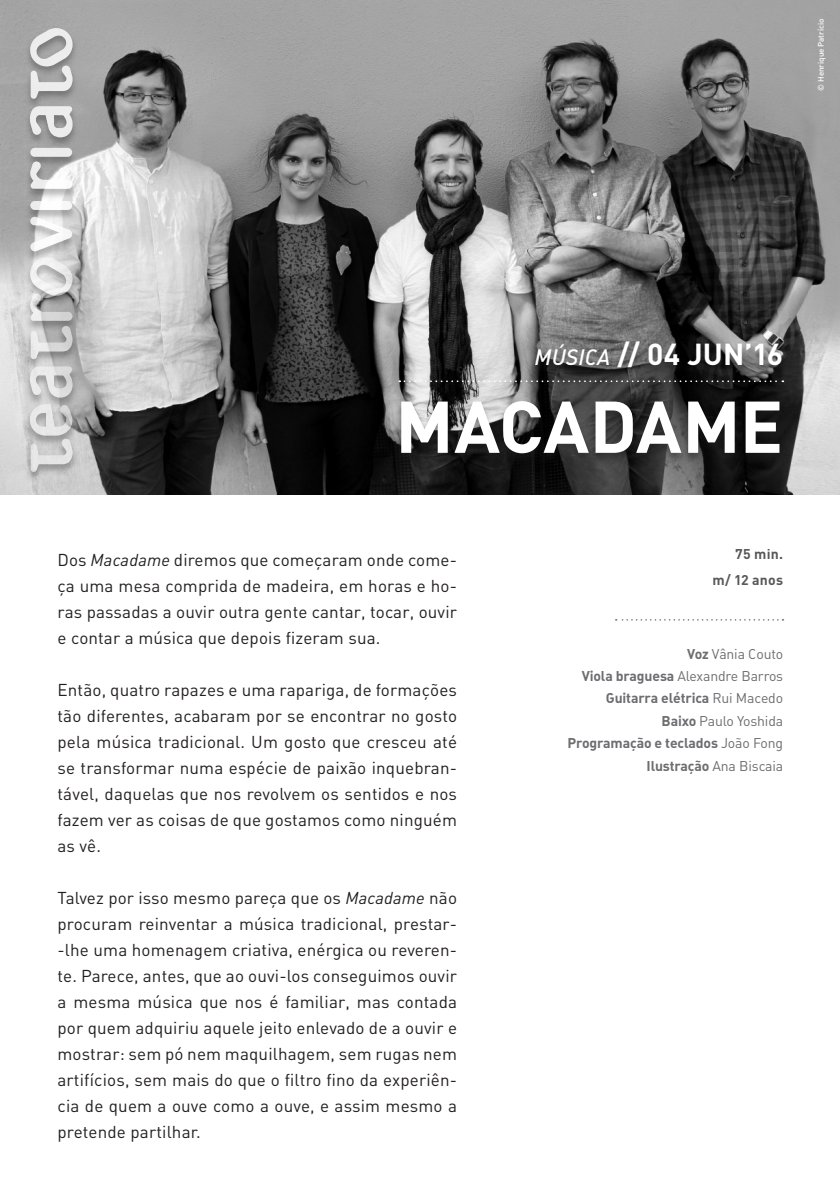
<style>
.page{position:relative;width:840px;height:1191px;background:#fff}
.page>*{position:absolute;margin:0;border:0;box-sizing:border-box;transform-origin:0 0}
.t1{font:700 72px "DIN";letter-spacing:-.005em;color:#fff}
.t2{font:700 30px "DIN";letter-spacing:.005em;color:#fff}
.t3{font:17px/26px "DIN Regular Alternate";letter-spacing:.01em;color:#231f20;text-align:justify}
.t4{font:14px "DIN Bold Alternate";letter-spacing:-.01em;color:#6c6d70}
.t5{font:14px "DIN Regular Alternate";letter-spacing:-.01em;color:#6c6d70}
.t6{font:700 14px "DIN";letter-spacing:.02em;color:#57585a}
.t7{font:8px "DIN Medium Alternate";color:#fff}
.s1{font-family:"DIN Medium Italic Alt";font-weight:400;font-size:22px}
.s2{font-family:"DIN";font-style:italic}
.s3{font-family:"DIN Bold Alternate"}
.s4{font-family:"DIN Regular Alternate"}
</style>
<div class="page">
<img style="left:0;top:0;width:839px;height:494px">
<svg style="left:615px;top:619px;width:168px;height:1px"></svg>
<div style="left:24px;top:27px;width:54px;height:236px;background:#231f20;opacity:.5"></div>
<div style="left:24px;top:257px;width:54px;height:226px;background:#231f20;opacity:.5"></div>
<svg style="left:28px;top:26px;width:47px;height:446px;background:#c5c4c5"></svg>
<div style="left:394px;top:400px;width:390px;height:65px;background:#231f20;opacity:.48"></div>
<div style="left:529px;top:341px;width:258px;height:38px;background:#231f20;opacity:.45"></div>
<svg style="left:399px;top:380px;width:384px;height:2px"></svg>
<p class="t7" style="left:815px;top:91px;width:73px;rotate:-90deg">© Henrique Patrício</p>
<p class="t2" style="left:534px;top:335px;width:250px"><span class="s1">MÚSICA</span> // 04 JUN’16</p>
<p class="t1" style="left:395px;top:380px;width:389px">MACADAME</p>
<p class="t3" style="left:57px;top:547px;width:401px">Dos <span class="s2">Macadame</span> diremos que começaram onde come&shy;ça uma mesa comprida de madeira, em horas e ho&shy;ras passadas a ouvir outra gente cantar, tocar, ouvir e contar a música que depois fizeram sua.</p>
<p class="t3" style="left:57px;top:677px;width:401px">Então, quatro rapazes e uma rapariga, de formações tão diferentes, acabaram por se encontrar no gosto pela música tradicional. Um gosto que cresceu até se transformar numa espécie de paixão inquebran&shy;tável, daquelas que nos revolvem os sentidos e nos fazem ver as coisas de que gostamos como ninguém as vê.</p>
<p class="t3" style="left:57px;top:885px;width:401px">Talvez por isso mesmo pareça que os <span class="s2">Macadame</span> não procuram reinventar a música tradicional, prestar--lhe uma homenagem criativa, enérgica ou reveren&shy;te. Parece, antes, que ao ouvi-los conseguimos ouvir a mesma música que nos é familiar, mas contada por quem adquiriu aquele jeito enlevado de a ouvir e mostrar: sem pó nem maquilhagem, sem rugas nem artifícios, sem mais do que o filtro fino da experiên&shy;cia de quem a ouve como a ouve, e assim mesmo a pretende partilhar.</p>
<p class="t6" style="left:734px;top:545px;width:49px">75 min.</p>
<p class="t6" style="left:712px;top:570px;width:72px">m/ 12 anos</p>
<p class="t5" style="left:686px;top:644px;width:97px"><span class="s3">Voz</span> Vânia Couto</p>
<p class="t5" style="left:581px;top:667px;width:203px"><span class="s3">Viola braguesa</span> Alexandre Barros</p>
<p class="t4" style="left:605px;top:689px;width:179px">Guitarra elétrica <span class="s4">Rui Macedo</span></p>
<p class="t5" style="left:661px;top:712px;width:123px"><span class="s3">Baixo</span> Paulo Yoshida</p>
<p class="t4" style="left:567px;top:734px;width:217px">Programação e teclados <span class="s4">João Fong</span></p>
<p class="t4" style="left:646px;top:756px;width:138px">Ilustração <span class="s4">Ana Biscaia</span></p>
</div>
